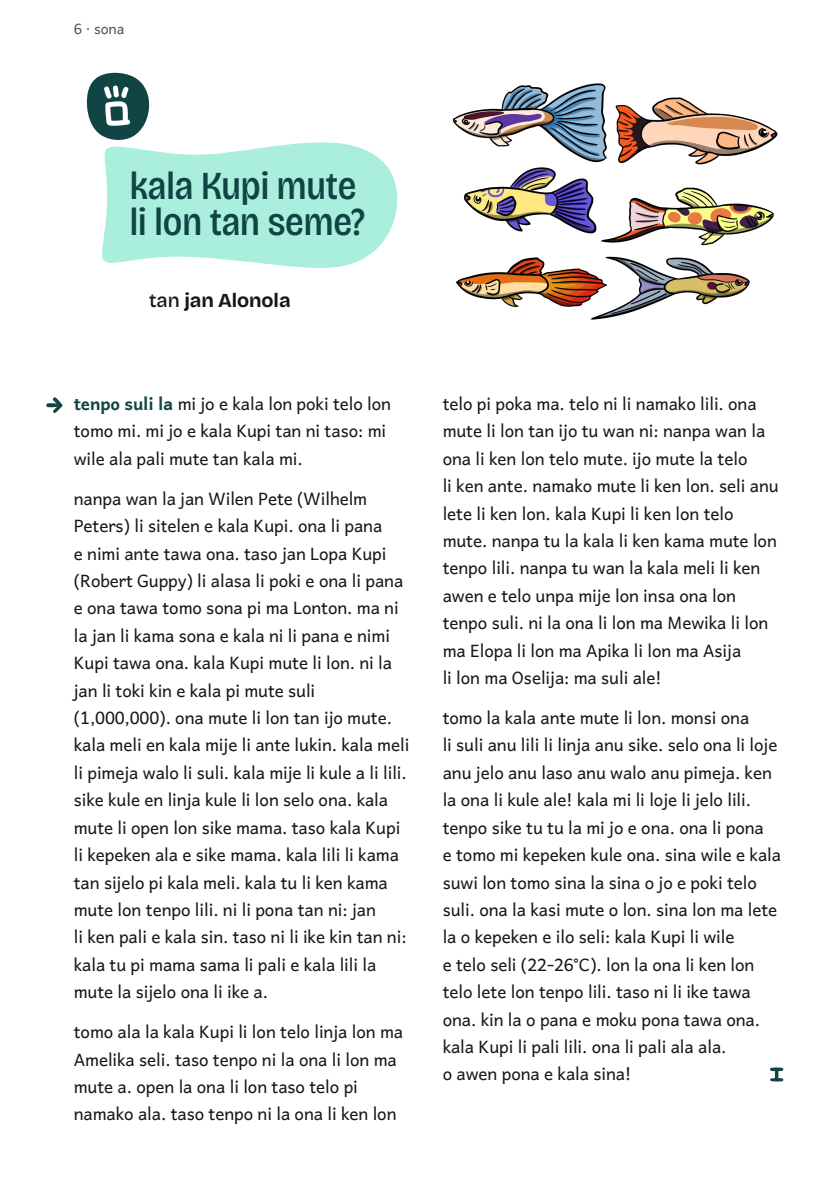
<style>
.page{position:relative;width:840px;height:1191px;background:#fff}
.page>*{position:absolute;margin:0;border:0;box-sizing:border-box;transform-origin:0 0}
.t1{font:500 semi-condensed 39.6px/36.8px "Bricolage Grotesque 48 pt";letter-spacing:-.005em;color:#144}
.t2{font:700 19.8px "Bricolage Grotesque";letter-spacing:-.005em;color:#181715}
.t3{font:17px/27.4px "Andika";letter-spacing:-.005em;color:#181715}
.t4{font:14.2px "Andika";color:#555}
.s1{font-weight:500}
.s2{font-weight:700;color:#144}
</style>
<div class="page">
<img style="left:452px;top:83px;width:326px;height:237px">
<svg style="left:87px;top:73px;width:310px;height:195px"></svg>
<svg style="left:46px;top:397px;width:16px;height:16px"></svg>
<svg style="left:770px;top:1067px;width:12px;height:14px"></svg>
<p class="t4" style="left:74px;top:17px;width:52px">6 · sona</p>
<h1 class="t1" style="left:130px;top:167px;width:236px">kala Kupi mute li lon tan seme?</h1>
<p class="t2" style="left:149px;top:289px;width:143px"><span class="s1">tan</span> jan Alonola</p>
<p class="t3" style="left:74px;top:389px;width:319px"><span class="s2">tenpo suli la</span> mi jo e kala lon poki telo lon tomo mi. mi jo e kala Kupi tan ni taso: mi wile ala pali mute tan kala mi.</p>
<p class="t3" style="left:74px;top:484px;width:337px">nanpa wan la jan Wilen Pete (Wilhelm Peters) li sitelen e kala Kupi. ona li pana<br>e nimi ante tawa ona. taso jan Lopa Kupi (Robert Guppy) li alasa li poki e ona li pana e ona tawa tomo sona pi ma Lonton. ma ni la jan li kama sona e kala ni li pana e nimi Kupi tawa ona. kala Kupi mute li lon. ni la jan li toki kin e kala pi mute suli (1,000,000). ona mute li lon tan ijo mute. kala meli en kala mije li ante lukin. kala meli li pimeja walo li suli. kala mije li kule a li lili. sike kule en linja kule li lon selo ona. kala mute li open lon sike mama. taso kala Kupi li kepeken ala e sike mama. kala lili li kama tan sijelo pi kala meli. kala tu li ken kama mute lon tenpo lili. ni li pona tan ni: jan<br>li ken pali e kala sin. taso ni li ike kin tan ni: kala tu pi mama sama li pali e kala lili la mute la sijelo ona li ike a.</p>
<p class="t3" style="left:74px;top:1017px;width:331px">tomo ala la kala Kupi li lon telo linja lon ma Amelika seli. taso tenpo ni la ona li lon ma mute a. open la ona li lon taso telo pi namako ala. taso tenpo ni la ona li ken lon</p>
<p class="t3" style="left:442px;top:389px;width:337px">telo pi poka ma. telo ni li namako lili. ona mute li lon tan ijo tu wan ni: nanpa wan la ona li ken lon telo mute. ijo mute la telo<br>li ken ante. namako mute li ken lon. seli anu lete li ken lon. kala Kupi li ken lon telo mute. nanpa tu la kala li ken kama mute lon tenpo lili. nanpa tu wan la kala meli li ken awen e telo unpa mije lon insa ona lon tenpo suli. ni la ona li lon ma Mewika li lon ma Elopa li lon ma Apika li lon ma Asija<br>li lon ma Oselija: ma suli ale!</p>
<p class="t3" style="left:442px;top:703px;width:340px">tomo la kala ante mute li lon. monsi ona<br>li suli anu lili li linja anu sike. selo ona li loje anu jelo anu laso anu walo anu pimeja. ken la ona li kule ale! kala mi li loje li jelo lili. tenpo sike tu tu la mi jo e ona. ona li pona<br>e tomo mi kepeken kule ona. sina wile e kala suwi lon tomo sina la sina o jo e poki telo suli. ona la kasi mute o lon. sina lon ma lete la o kepeken e ilo seli: kala Kupi li wile<br>e telo seli (22-26°C). lon la ona li ken lon telo lete lon tenpo lili. taso ni li ike tawa ona. kin la o pana e moku pona tawa ona. kala Kupi li pali lili. ona li pali ala ala.<br>o awen pona e kala sina!</p>
</div>
